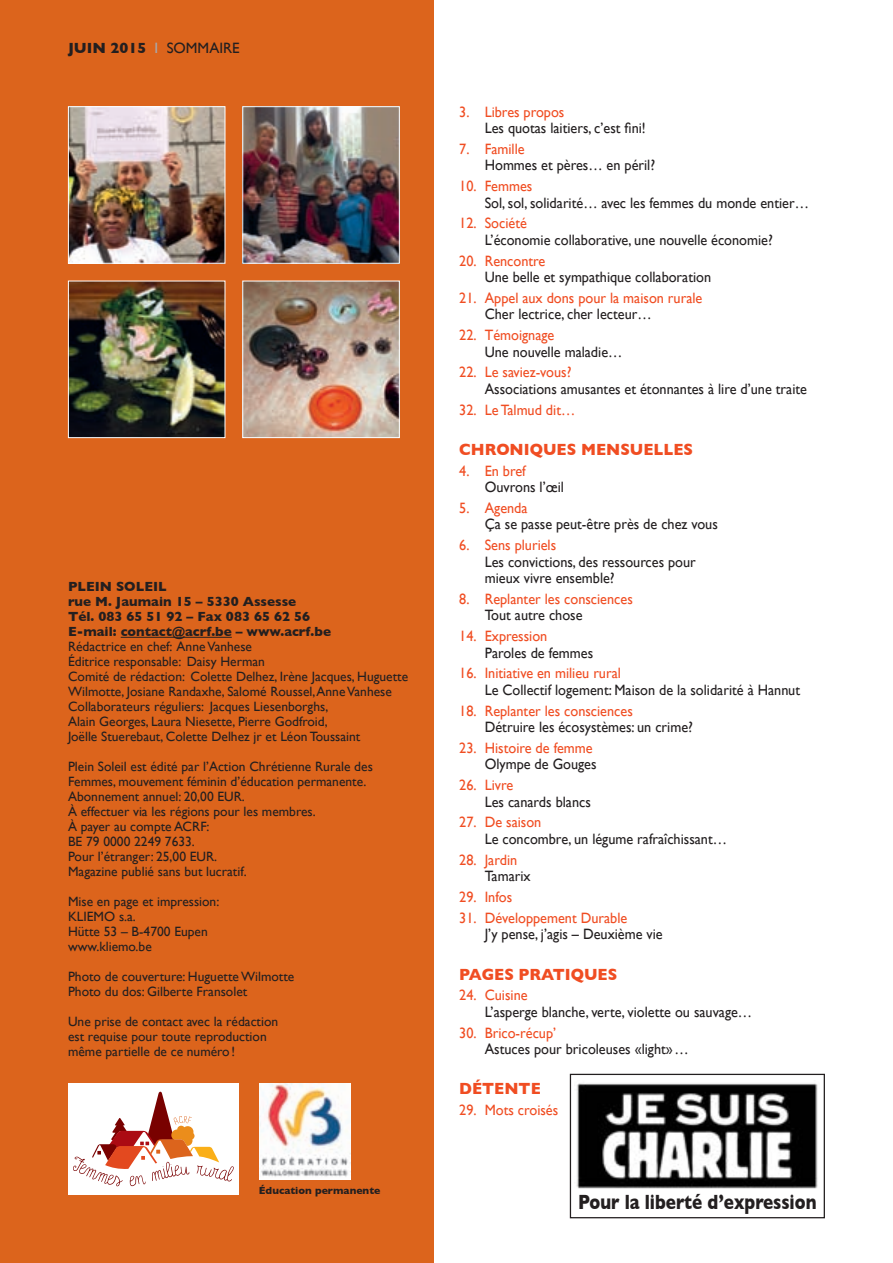
<style>
.page{position:relative;width:893px;height:1263px;background:#fff}
.page>*{position:absolute;margin:0;border:0;box-sizing:border-box;transform-origin:0 0}
.t1{font:700 21px "Gill Sans";color:#231f20;scale:.81 1}
.t2{font:700 16.5px "Gill Sans";color:#f04d22;scale:.95 1}
.t3{font:15px/16.5px "Gill Sans";color:#231f20;scale:.95 1}
.t4{font:15px "Gill Sans";color:#f04d22;scale:.95 1}
.t5{font:700 15px "Gill Sans";color:#231f20}
.t6{font:13.5px/15px "Gill Sans";color:#231f20}
.t7{font:700 13.5px/15px "Gill Sans";color:#231f20}
.t8{font:700 10.5px "Gill Sans";color:#231f20}
.s1{font-weight:400;color:#a8a9ad}
.s2{font-weight:400}
</style>
<div class="page">
<div style="left:0;top:0;width:434px;height:1263px;background:#dc641c"></div>
<div style="left:68px;top:1083px;width:170px;height:112px;background:#fff"></div>
<svg style="left:73px;top:1092px;width:161px;height:94px"></svg>
<img style="left:260px;top:1083px;width:90px;height:96px">
<hr style="left:121px;top:637px;width:111px;height:1px;background:#231f20">
<img style="left:70px;top:108px;width:153px;height:154px">
<div style="left:68px;top:106px;width:157px;height:158px;border:1px solid #fff"></div>
<img style="left:70px;top:283px;width:153px;height:153px">
<div style="left:68px;top:281px;width:157px;height:157px;border:1px solid #fff"></div>
<img style="left:244px;top:108px;width:154px;height:154px">
<div style="left:242px;top:106px;width:158px;height:158px;border:1px solid #fff"></div>
<img style="left:244px;top:283px;width:154px;height:153px">
<div style="left:242px;top:281px;width:158px;height:157px;border:1px solid #fff"></div>
<img style="left:576px;top:1083px;width:242px;height:106px">
<div style="left:570px;top:1074px;width:255px;height:144px;border:1px solid #231f20"></div>
<p class="t5" style="left:68px;top:39px;width:173px">juin 2015 <span class="s1">I</span> <span class="s2">sommaire</span></p>
<p class="t7" style="left:68px;top:579px;width:265px;text-indent:48px">SOLEIL<br>rue M . Jaumain 15 – 5330 Assesse<br>Tél. 083 65 51 92 – Fax 083 65 62 56<br>E-mail: contact@acrf.be – www.acrf.be</p>
<p class="t6" style="left:68px;top:639px;width:342px">Rédactrice en chef: AnneVanhese<br>Éditrice responsable: Daisy Herman<br>Comité de rédaction: Colette Delhez, Irène Jacques, Huguette Wilmotte, Josiane Randaxhe, Salomé Roussel,AnneVanhese Collaborateurs réguliers: Jacques Liesenborghs,<br>Alain Georges, Laura Niesette, Pierre Godfroid,<br>Joëlle Stuerebaut, Colette Delhez jr et Léon Toussaint</p>
<p class="t6" style="left:68px;top:759px;width:306px">Plein Soleil est édité par l’Action Chrétienne Rurale des Femmes, mouvement féminin d’éducation permanente.<br>Abonnement annuel: 20,00 EUR.<br>À effectuer via les régions pour les membres.<br>À payer au compte ACRF:<br>BE 79 0000 2249 7633.<br>Pour l’étranger: 25,00 EUR.<br>Magazine publié sans but lucratif.</p>
<p class="t6" style="left:68px;top:894px;width:153px">Mise en page et impression:<br>KLIEMO</p>
<p class="t7" style="left:68px;top:579px;width:19px">PLEIN</p>
<p class="t6" style="left:68px;top:909px;width:141px;text-indent:51px">s.a.<br>Hütte 53 – B-4700 Eupen www.kliemo.be</p>
<p class="t6" style="left:68px;top:969px;width:228px">Photo de couverture: HuguetteWilmotte<br>Photo du dos: Gilberte Fransolet</p>
<p class="t6" style="left:68px;top:1014px;width:212px">Une prise de contact avec la rédaction est requise pour toute reproduction même partielle de ce numéro!</p>
<p class="t8" style="left:259px;top:1184px;width:123px">Éducation permanente</p>
<p class="t4" style="left:459px;top:103px;width:112px">3. Libres propos</p>
<p class="t3" style="left:485px;top:120px;width:171px">Les quotas laitiers, c’est fini!</p>
<p class="t4" style="left:459px;top:140px;width:70px">7. Famille</p>
<p class="t3" style="left:485px;top:157px;width:181px">Hommes et pères… en péril?</p>
<p class="t4" style="left:459px;top:177px;width:78px">10. Femmes</p>
<p class="t3" style="left:485px;top:194px;width:343px">Sol, sol, solidarité… avec les femmes du monde entier…</p>
<p class="t4" style="left:459px;top:214px;width:73px">12. Société</p>
<p class="t3" style="left:485px;top:231px;width:305px">L’économie collaborative, une nouvelle économie?</p>
<p class="t4" style="left:459px;top:252px;width:92px">20. Rencontre</p>
<p class="t3" style="left:485px;top:269px;width:240px">Une belle et sympathique collaboration</p>
<p class="t4" style="left:459px;top:289px;width:257px">21. Appel aux dons pour la maison rurale</p>
<p class="t3" style="left:485px;top:306px;width:177px">Cher lectrice, cher lecteur…</p>
<p class="t4" style="left:459px;top:326px;width:102px">22. Témoignage</p>
<p class="t3" style="left:485px;top:343px;width:146px">Une nouvelle maladie…</p>
<p class="t4" style="left:459px;top:363px;width:120px">22. Le saviez-vous?</p>
<p class="t3" style="left:485px;top:380px;width:341px">Associations amusantes et étonnantes à lire d’une traite</p>
<p class="t4" style="left:459px;top:401px;width:124px">32. Le Talmud dit…</p>
<p class="t2" style="left:459px;top:440px;width:248px">Chroniques mensuelles</p>
<p class="t4" style="left:459px;top:462px;width:72px">4. En bref</p>
<p class="t3" style="left:485px;top:479px;width:85px">Ouvrons l’œil</p>
<p class="t4" style="left:459px;top:499px;width:73px">5. Agenda</p>
<p class="t3" style="left:485px;top:516px;width:247px">Ça se passe peut-être près de chez vous</p>
<p class="t4" style="left:459px;top:536px;width:104px">6. Sens pluriels</p>
<p class="t3" style="left:485px;top:553px;width:224px">Les convictions, des ressources pour mieux vivre ensemble?</p>
<p class="t4" style="left:459px;top:590px;width:184px">8. Replanter les consciences</p>
<p class="t3" style="left:485px;top:607px;width:104px">Tout autre chose</p>
<p class="t4" style="left:459px;top:627px;width:94px">14. Expression</p>
<p class="t3" style="left:485px;top:644px;width:116px">Paroles de femmes</p>
<p class="t4" style="left:459px;top:665px;width:172px">16. Initiative en milieu rural</p>
<p class="t3" style="left:485px;top:681px;width:333px">Le Collectif logement: Maison de la solidarité à Hannut</p>
<p class="t4" style="left:459px;top:702px;width:184px">18. Replanter les consciences</p>
<p class="t3" style="left:485px;top:719px;width:221px">Détruire les écosystèmes: un crime?</p>
<p class="t4" style="left:459px;top:739px;width:142px">23. Histoire de femme</p>
<p class="t3" style="left:485px;top:756px;width:119px">Olympe de Gouges</p>
<p class="t4" style="left:459px;top:776px;width:58px">26. Livre</p>
<p class="t3" style="left:485px;top:793px;width:113px">Les canards blancs</p>
<p class="t4" style="left:459px;top:813px;width:88px">27. De saison</p>
<p class="t3" style="left:485px;top:830px;width:257px">Le concombre, un légume rafraîchissant…</p>
<p class="t4" style="left:459px;top:851px;width:63px">28. Jardin</p>
<p class="t3" style="left:485px;top:868px;width:50px">Tamarix</p>
<p class="t4" style="left:459px;top:888px;width:57px">29. Infos</p>
<p class="t4" style="left:459px;top:909px;width:178px">31. Développement Durable</p>
<p class="t3" style="left:485px;top:926px;width:189px">J’y pense, j’agis – Deuxième vie</p>
<p class="t2" style="left:459px;top:964px;width:168px">Pages pratiques</p>
<p class="t4" style="left:459px;top:986px;width:74px">24. Cuisine</p>
<p class="t3" style="left:485px;top:1003px;width:283px">L’asperge blanche, verte, violette ou sauvage…</p>
<p class="t4" style="left:459px;top:1024px;width:104px">30. Brico-récup’</p>
<p class="t3" style="left:485px;top:1040px;width:216px">Astuces pour bricoleuses «light»…</p>
<p class="t2" style="left:459px;top:1079px;width:87px">Détente</p>
<p class="t4" style="left:459px;top:1101px;width:106px">29. Mots croisés</p>
<h1 class="t1" style="left:578px;top:1190px;width:296px">Pour la liberté d’expression</h1>
</div>
